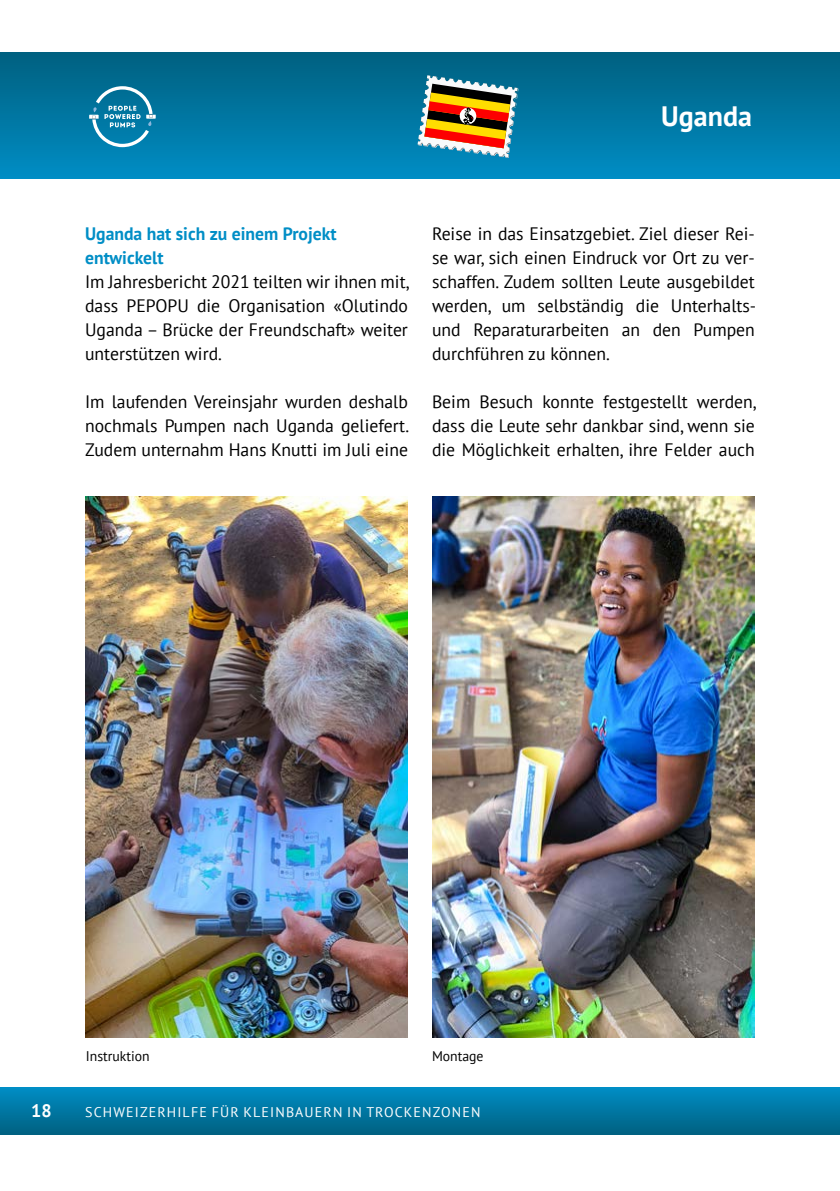
<style>
.page{position:relative;width:840px;height:1191px;background:#fff}
.page>*{position:absolute;margin:0;border:0;box-sizing:border-box;transform-origin:0 0}
.t1{font:700 28px "PT Sans";color:#fff}
.t2{font:18px/24px "PT Sans";color:#000;text-align:justify}
.t3{font:700 18px/24px "PT Sans";color:#008ec6}
.t4{font:700 18px "PT Sans";color:#fff}
.t5{font:14px "PT Sans";letter-spacing:.08em;color:#fff}
.t6{font:14px "PT Sans";color:#000}
</style>
<div class="page">
<div style="left:0;top:1087px;width:839px;height:47px;background:linear-gradient(to bottom,#008ec5,#006181)"></div>
<div style="left:0;top:52px;width:839px;height:127px;background:linear-gradient(to bottom,#005f7f,#008dc4)"></div>
<svg style="left:89px;top:86px;width:67px;height:61px;background:#3291b3"></svg>
<svg style="left:417px;top:75px;width:101px;height:83px"></svg>
<img style="left:85px;top:496px;width:323px;height:541px">
<img style="left:432px;top:496px;width:322px;height:541px">
<p class="t1" style="left:660px;top:97px;width:92px">Uganda</p>
<p class="t3" style="left:85px;top:222px;width:253px">Uganda hat sich zu einem Projekt entwickelt</p>
<p class="t2" style="left:85px;top:270px;width:325px">Im Jahresbericht 2021 teilten wir ihnen mit, dass PEPOPU die Organisation «Olutindo Uganda – Brücke der Freundschaft» weiter unterstützen wird.</p>
<p class="t2" style="left:85px;top:390px;width:325px">Im laufenden Vereinsjahr wurden deshalb nochmals Pumpen nach Uganda geliefert.<br>Zudem unternahm Hans Knutti im Juli eine</p>
<p class="t2" style="left:432px;top:222px;width:325px">Reise in das Einsatzgebiet. Ziel dieser Rei&shy;se war, sich einen Eindruck vor Ort zu ver&shy;schaffen. Zudem sollten Leute ausgebildet werden, um selbständig die Unterhalts&shy;und Reparaturarbeiten an den Pumpen durchführen zu können.</p>
<p class="t2" style="left:432px;top:390px;width:325px">Beim Besuch konnte festgestellt werden, dass die Leute sehr dankbar sind, wenn sie die Möglichkeit erhalten, ihre Felder auch</p>
<p class="t6" style="left:86px;top:1046px;width:65px">Instruktion</p>
<p class="t6" style="left:432px;top:1046px;width:53px">Montage</p>
<p class="t4" style="left:31px;top:1098px;width:22px">18</p>
<p class="t5" style="left:85px;top:1102px;width:396px">SCHWEIZERHILFE FÜR KLEINBAUERN IN TROCKENZONEN</p>
</div>
